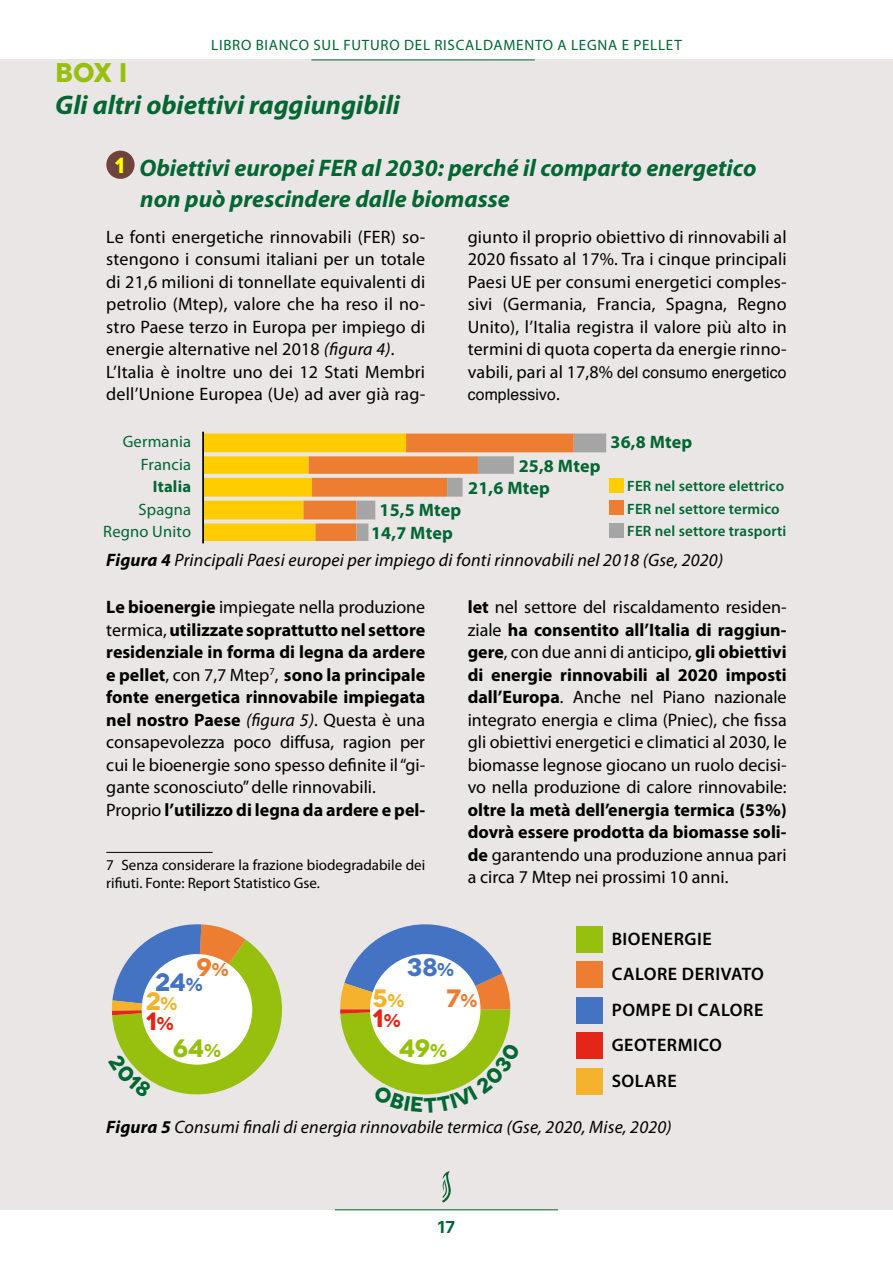
<style>
.page{position:relative;width:893px;height:1263px;background:#fff}
.page>*{position:absolute;margin:0;border:0;box-sizing:border-box;transform-origin:0 0}
.t1{font:italic 700 27px "Myriad Pro";color:#006632}
.t2{font:700 27px "Novecentowide";color:#97bf0d}
.t3{font:700 25.05px "Novecentowide";color:#97bf0d}
.t4{font:700 25.05px "Novecentowide";color:#4573c4}
.t5{font:700 25.05px "Novecentowide";color:#f5b22c}
.t6{font:700 25.05px "Novecentowide";color:#ed7d30}
.t7{font:700 25.05px "Novecentowide";color:#e42618}
.titoletto{font:italic 700 24px/31.5px "Myriad Pro";color:#006632}
.t8{font:700 21.9px "Novecentowide";color:#ff0}
.testo{font:600 18.15px "Myriad Pro";letter-spacing:.03em;color:#000}
.testo-2{font:18px/22.5px "Myriad Pro";letter-spacing:.01em;color:#000;text-align:justify}
.dida{font:italic 18px "Myriad Pro";letter-spacing:.01em;color:#000}
.sottotitoletto{font:700 18px "Myriad Pro";letter-spacing:.01em;color:#006632}
.testo-3{font:700 18px "Myriad Pro";color:#000}
.sottotitoletto-2{font:16.5px "Myriad Pro";letter-spacing:.01em;color:#006632}
.sottotitoletto-3{font:700 16.5px "Myriad Pro";letter-spacing:.01em;color:#006632}
.t9{font:700 16.5px "Inter";color:#006632}
.testo-4{font:15.75px/22.5px "Helvetica";letter-spacing:.01em;color:#000}
.nota{font:15px/18px "Myriad Pro";color:#000}
.sottotitoletto-4{font:600 15px "Myriad Pro";letter-spacing:.01em;color:#006632}
.t10{font:15px "Myriad Pro";letter-spacing:.05em;color:#006632}
.s1{font-style:italic}
.s2{font-family:"Myriad Pro";font-size:18px}
.s3{font-weight:700}
.s4{font-weight:400}
.s5{font-size:18.45px}
</style>
<div class="page">
<div style="left:0;top:60px;width:893px;height:1150px;background:#e9e6e5"></div>
<svg style="left:204px;top:433px;width:402px;height:108px"></svg>
<hr style="left:202px;top:432px;width:2px;height:111px;background:#000">
<div style="left:609px;top:478px;width:14px;height:14px;background:#fc0"></div>
<div style="left:609px;top:500px;width:14px;height:15px;background:#ed7d30"></div>
<div style="left:609px;top:523px;width:14px;height:15px;background:#a5a5a5"></div>
<div style="left:106px;top:151px;width:29px;height:28px;background:#6f443c;border-radius:50%"></div>
<hr style="left:106px;top:852px;width:107px;height:1px;background:#000">
<div style="left:576px;top:961px;width:27px;height:27px;background:#ed7d30"></div>
<div style="left:576px;top:996px;width:27px;height:27px;background:#4573c4"></div>
<div style="left:576px;top:1032px;width:27px;height:27px;background:#e42618"></div>
<div style="left:576px;top:1067px;width:27px;height:27px;background:#f5b22c"></div>
<div style="left:576px;top:926px;width:27px;height:27px;background:#97bf0d"></div>
<svg style="left:340px;top:924px;width:171px;height:171px"></svg>
<svg style="left:111px;top:924px;width:171px;height:171px"></svg>
<p class="t10" style="left:211px;top:37px;width:472px">LIBRO BIANCO SUL FUTURO DEL RISCALDAMENTO A LEGNA E PELLET</p>
<p class="t2" style="left:55px;top:56px;width:74px">BOX I</p>
<p class="t1" style="left:55px;top:90px;width:346px">Gli altri obiettivi raggiungibili</p>
<p class="t8" style="left:115px;top:151px;width:12px">1</p>
<p class="titoletto" style="left:140px;top:152px;width:619px">Obiettivi europei FER al 2030: perché il comparto energetico non può prescindere dalle biomasse</p>
<p class="testo-2" style="left:106px;top:226px;width:320px">Le fonti energetiche rinnovabili (FER) so&shy;stengono i consumi italiani per un totale di 21,6 milioni di tonnellate equivalenti di petrolio (Mtep), valore che ha reso il no&shy;stro Paese terzo in Europa per impiego di energie alternative nel 2018 <span class="s1">(figura 4)</span>.</p>
<p class="testo-2" style="left:106px;top:361px;width:320px">L’Italia è inoltre uno dei 12 Stati Membri dell’Unione Europea (Ue) ad aver già rag-</p>
<p class="testo-2" style="left:468px;top:226px;width:320px">giunto il proprio obiettivo di rinnovabili al 2020 fissato al 17%. Tra i cinque principali Paesi UE per consumi energetici comples&shy;sivi (Germania, Francia, Spagna, Regno Unito), l’Italia registra il valore più alto in termini di quota coperta da energie rinno-</p>
<p class="testo-4" style="left:468px;top:361px;width:320px"><span class="s2">vabili, pari al 17,8%</span> del consumo energetico complessivo<span class="s2">.</span></p>
<p class="sottotitoletto-2" style="left:123px;top:433px;width:70px">Germania</p>
<p class="sottotitoletto-2" style="left:141px;top:455px;width:52px">Francia</p>
<p class="sottotitoletto-3" style="left:153px;top:477px;width:40px">Italia</p>
<p class="sottotitoletto-2" style="left:139px;top:500px;width:54px">Spagna</p>
<p class="sottotitoletto-2" style="left:103px;top:523px;width:89px">Regno Unito</p>
<p class="sottotitoletto" style="left:380px;top:499px;width:83px">15,5 Mtep</p>
<p class="sottotitoletto" style="left:371px;top:523px;width:83px">14,7 Mtep</p>
<p class="sottotitoletto" style="left:519px;top:456px;width:83px">25,8 Mtep</p>
<p class="sottotitoletto" style="left:468px;top:478px;width:83px">21,6 Mtep</p>
<p class="sottotitoletto" style="left:611px;top:432px;width:83px">36,8 Mtep</p>
<p class="sottotitoletto-4" style="left:627px;top:478px;width:158px">FER nel settore elettrico</p>
<p class="sottotitoletto-4" style="left:627px;top:500px;width:154px">FER nel settore termico</p>
<p class="sottotitoletto-4" style="left:627px;top:523px;width:161px">FER nel settore trasporti</p>
<p class="dida" style="left:106px;top:550px;width:618px"><span class="s3">Figura 4</span> Principali Paesi europei per impiego di fonti rinnovabili nel 2018 (Gse, 2020)</p>
<p class="testo-2" style="left:106px;top:596px;width:320px"><span class="s3">Le bioenergie</span> impiegate nella produzione termica, <span class="s3">utilizzate soprattutto nel settore residenziale in forma di legna da ardere e pellet</span>, con 7,7 Mtep<sup>7</sup>, <span class="s3">sono la principale fonte energetica rinnovabile impiegata nel nostro Paese</span> <span class="s1">(figura 5)</span>. Questa è una consapevolezza poco diffusa, ragion per cui le bioenergie sono spesso definite il “gi&shy;gante sconosciuto” delle rinnovabili.</p>
<p class="testo-3" style="left:106px;top:799px;width:320px"><span class="s4">Proprio</span> l’utilizzo di legna da ardere e pel-</p>
<p class="nota" style="left:106px;top:857px;width:320px">7 Senza considerare la frazione biodegradabile dei rifiuti. Fonte: Report Statistico Gse.</p>
<p class="testo-2" style="left:468px;top:596px;width:320px"><span class="s3">let</span> nel settore del riscaldamento residen&shy;ziale <span class="s3">ha consentito all’Italia di raggiun&shy;gere</span>, con due anni di anticipo, <span class="s3">gli obiettivi di energie rinnovabili al 2020 imposti dall’Europa</span>. Anche nel Piano nazionale integrato energia e clima (Pniec), che fissa gli obiettivi energetici e climatici al 2030, le biomasse legnose giocano un ruolo decisi&shy;vo nella produzione di calore rinnovabile: <span class="s3">oltre la metà dell’energia termica (53%) dovrà essere prodotta da biomasse soli&shy;de</span> garantendo una produzione annua pari a circa 7 Mtep nei prossimi 10 anni.</p>
<p class="t6" style="left:197px;top:952px;width:33px">9<span class="s5">%</span></p>
<p class="t4" style="left:155px;top:966px;width:49px">24<span class="s5">%</span></p>
<p class="t5" style="left:145px;top:986px;width:33px">2<span class="s5">%</span></p>
<p class="t7" style="left:145px;top:1005px;width:30px">1<span class="s5">%</span></p>
<p class="t3" style="left:173px;top:1032px;width:49px">64<span class="s5">%</span></p>
<p class="t4" style="left:407px;top:952px;width:48px">38<span class="s5">%</span></p>
<p class="t5" style="left:372px;top:983px;width:33px">5<span class="s5">%</span></p>
<p class="t6" style="left:446px;top:983px;width:32px">7<span class="s5">%</span></p>
<p class="t7" style="left:372px;top:1002px;width:30px">1<span class="s5">%</span></p>
<p class="t3" style="left:399px;top:1032px;width:50px">49<span class="s5">%</span></p>
<p class="testo" style="left:612px;top:929px;width:102px">BIOENERGIE</p>
<p class="testo" style="left:612px;top:964px;width:154px">CALORE DERIVATO</p>
<p class="testo" style="left:612px;top:1000px;width:153px">POMPE DI CALORE</p>
<p class="testo" style="left:612px;top:1035px;width:112px">GEOTERMICO</p>
<p class="testo" style="left:612px;top:1070px;width:67px">SOLARE</p>
<p class="dida" style="left:106px;top:1117px;width:567px"><span class="s3">Figura 5</span> Consumi finali di energia rinnovabile termica (Gse, 2020, Mise, 2020)</p>
<p class="t9" style="left:438px;top:1215px;width:19px">17</p>
</div>
